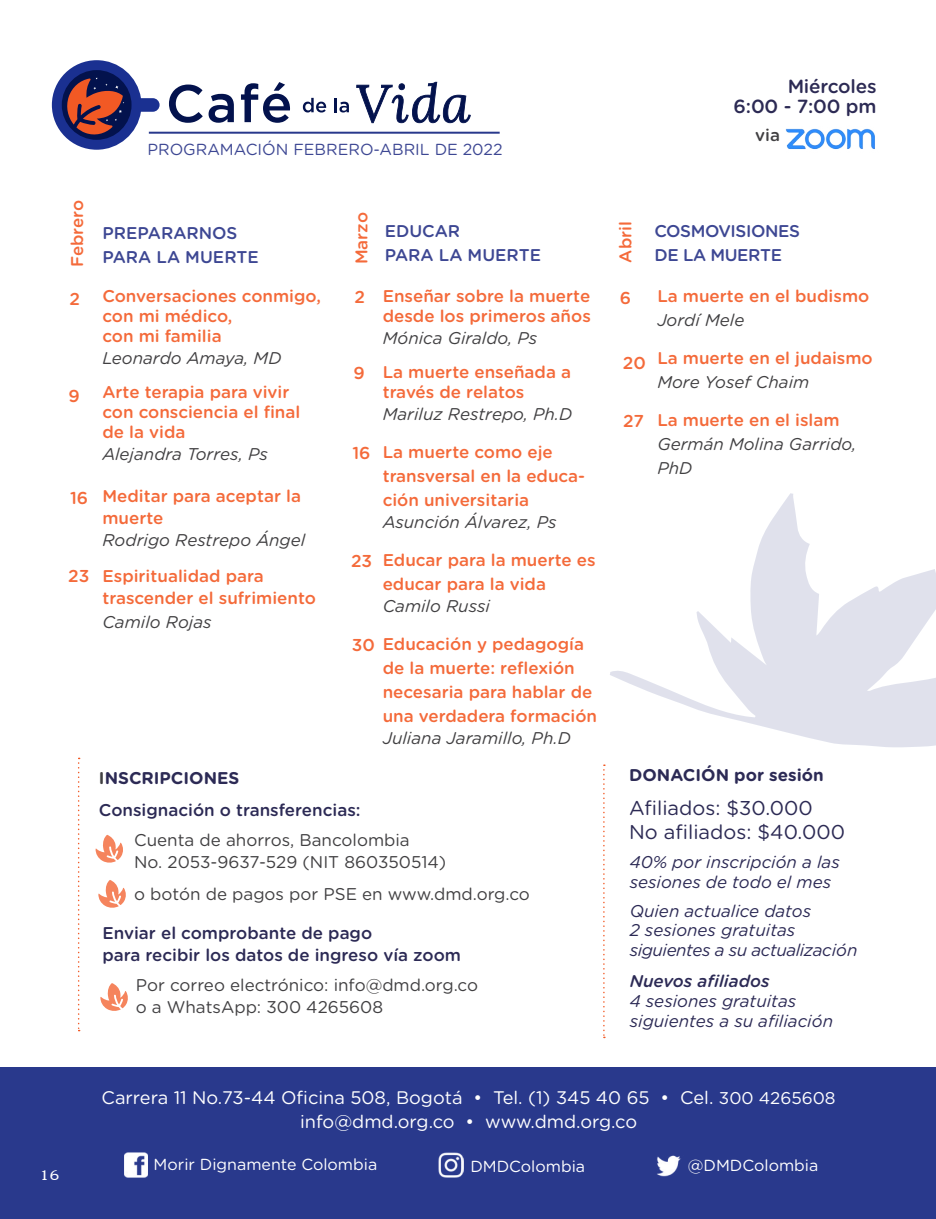
<style>
.page{position:relative;width:936px;height:1219px;background:#fff}
.page>*{position:absolute;margin:0;border:0;box-sizing:border-box;transform-origin:0 0}
.t1{font:22px "Jasmine UPC";color:#fff}
.t2{font:20px/24px "Gotham Rounded";color:#2c2a54}
.t3{font:500 19px/20px "Gotham Rounded";letter-spacing:-.01em;color:#2c2a54;text-align:right}
.t4{font:18.2px/24px "Gotham Rounded";color:#fff;text-align:center}
.t5{font:500 17.2px "Gotham Rounded";color:#f46a3a}
.t6{font:500 17px/20px "Gotham Rounded";color:#f46a3a}
.t7{font:italic 17px/24px "Gotham Rounded";color:#414042}
.t8{font:17px/22px "Gotham Rounded";color:#414042}
.t9{font:italic 17px/20px "Gotham Rounded";color:#2c2a55}
.t10{font:500 17px/32px "Gotham Rounded";color:#2c2a55}
.t11{font:500 17px/24px "Gotham Rounded";color:#3d4793}
.t12{font:500 17px/24px "Gotham Rounded";letter-spacing:-.025em;color:#3d4793}
.t13{font:700 17px "Gotham Rounded";color:#2c2a55}
.t14{font:italic 500 17px "Gotham Rounded";color:#2c2a55}
.t15{font:500 17px "Gotham Rounded";color:#414042}
.t16{font:16px "Gotham Rounded";color:#fff}
.t17{font:16px "Gotham Rounded";color:#3d4793}
.s1{font-weight:700;color:#414042}
.s2{font-weight:700}
.s3{font-size:17px}
</style>
<div class="page">
<svg style="left:52px;top:60px;width:107px;height:90px"></svg>
<svg style="left:356px;top:82px;width:115px;height:41px"></svg>
<svg style="left:169px;top:85px;width:65px;height:38px"></svg>
<svg style="left:241px;top:82px;width:49px;height:41px"></svg>
<svg style="left:303px;top:98px;width:23px;height:15px"></svg>
<hr style="left:334px;top:98px;width:3px;height:14px;background:#03124d">
<svg style="left:339px;top:102px;width:10px;height:10px"></svg>
<hr style="left:149px;top:132px;width:350px;height:2px;background:#29398c">
<div style="left:0;top:1067px;width:935px;height:152px;background:#29398c"></div>
<svg style="left:95px;top:835px;width:28px;height:28px"></svg>
<svg style="left:98px;top:880px;width:28px;height:28px"></svg>
<svg style="left:100px;top:983px;width:28px;height:28px"></svg>
<img style="left:785px;top:128px;width:90px;height:22px">
<svg style="left:603px;top:764px;width:2px;height:274px"></svg>
<svg style="left:78px;top:758px;width:2px;height:273px"></svg>
<svg style="left:610px;top:493px;width:325px;height:254px"></svg>
<img style="left:125px;top:1153px;width:22px;height:24px">
<img style="left:657px;top:1155px;width:24px;height:22px">
<img style="left:438px;top:1153px;width:25px;height:25px">
<p class="t17" style="left:147px;top:139px;width:357px">PROGRAMACIÓN FEBRERO-ABRIL DE 2022</p>
<p class="t6" style="left:66px;top:267px;width:69px;rotate:-90deg">Febrero</p>
<p class="t5" style="left:69px;top:287px;width:12px">2</p>
<p class="t5" style="left:68px;top:383px;width:13px">9</p>
<p class="t5" style="left:70px;top:486px;width:20px">16</p>
<p class="t5" style="left:68px;top:564px;width:23px">23</p>
<p class="t11" style="left:102px;top:220px;width:158px">PREPARARNOS<br>PARA LA MUERTE</p>
<p class="t6" style="left:102px;top:285px;width:220px">Conversaciones conmigo, con mi médico,<br>con mi familia</p>
<p class="t7" style="left:102px;top:345px;width:181px">Leonardo Amaya, MD</p>
<p class="t6" style="left:102px;top:381px;width:199px">Arte terapia para vivir con consciencia el final de la vida</p>
<p class="t7" style="left:102px;top:441px;width:167px">Alejandra Torres, Ps</p>
<p class="t6" style="left:102px;top:484px;width:200px;line-height:22px">Meditar para aceptar la muerte</p>
<p class="t7" style="left:102px;top:527px;width:204px">Rodrigo Restrepo Ángel</p>
<p class="t6" style="left:102px;top:564px;width:215px;line-height:22px">Espiritualidad para trascender el sufrimiento</p>
<p class="t7" style="left:102px;top:609px;width:111px">Camilo Rojas</p>
<p class="t6" style="left:351px;top:264px;width:54px;rotate:-90deg">Marzo</p>
<p class="t5" style="left:354px;top:285px;width:12px">2</p>
<p class="t5" style="left:353px;top:361px;width:13px">9</p>
<p class="t5" style="left:352px;top:441px;width:20px">16</p>
<p class="t5" style="left:351px;top:548px;width:23px">23</p>
<p class="t5" style="left:351px;top:633px;width:25px">30</p>
<p class="t11" style="left:384px;top:218px;width:158px">EDUCAR<br>PARA LA MUERTE</p>
<p class="t6" style="left:382px;top:285px;width:210px">Enseñar sobre la muerte desde los primeros años</p>
<p class="t7" style="left:382px;top:325px;width:156px">Mónica Giraldo, Ps</p>
<p class="t6" style="left:382px;top:361px;width:190px">La muerte enseñada a través de relatos</p>
<p class="t7" style="left:382px;top:401px;width:191px">Mariluz Restrepo, Ph.D</p>
<p class="t6" style="left:382px;top:439px;width:204px;line-height:24px">La muerte como eje transversal en la educa&shy;ción universitaria</p>
<p class="t7" style="left:382px;top:509px;width:175px">Asunción Álvarez, Ps</p>
<p class="t6" style="left:382px;top:547px;width:214px;line-height:24px">Educar para la muerte es educar para la vida</p>
<p class="t7" style="left:382px;top:593px;width:109px">Camilo Russi</p>
<p class="t6" style="left:382px;top:631px;width:216px;line-height:24px">Educación y pedagogía de la muerte: reflexión necesaria para hablar de una verdadera formación</p>
<p class="t7" style="left:382px;top:725px;width:190px">Juliana Jaramillo, Ph.D</p>
<p class="t10" style="left:99px;top:761px;width:263px"><span class="s1">I</span><span class="s2">NSCRIPCIONES<br></span>Consignación o transferencias:</p>
<p class="t8" style="left:134px;top:829px;width:314px">Cuenta de ahorros, Bancolombia<br>No. 2053-9637-529 (NIT 860350514)</p>
<p class="t8" style="left:134px;top:883px;width:397px">o botón de pagos por PSE en www.dmd.org.co</p>
<p class="t10" style="left:102px;top:922px;width:360px;line-height:22px">Enviar el comprobante de pago<br>para recibir los datos de ingreso vía zoom</p>
<p class="t8" style="left:136px;top:973px;width:343px">Por correo electrónico: info@dmd.org.co o a WhatsApp: 300 4265608</p>
<p class="t3" style="left:733px;top:76px;width:144px">Miércoles<br>6:00 - 7:00 pm</p>
<p class="t15" style="left:755px;top:123px;width:26px">via</p>
<p class="t6" style="left:614px;top:263px;width:43px;rotate:-90deg">Abril</p>
<p class="t5" style="left:619px;top:285px;width:13px">6</p>
<p class="t5" style="left:622px;top:350px;width:24px">20</p>
<p class="t5" style="left:623px;top:409px;width:22px">27</p>
<p class="t12" style="left:654px;top:218px;width:147px">COSMOVISIONES<br>DE LA MUERTE</p>
<p class="t6" style="left:657px;top:285px;width:213px">La muerte en el budismo</p>
<p class="t7" style="left:657px;top:307px;width:88px">Jordí Mele</p>
<p class="t6" style="left:657px;top:347px;width:217px">La muerte en el judaismo</p>
<p class="t7" style="left:657px;top:369px;width:153px">More Yosef Chaim</p>
<p class="t6" style="left:657px;top:409px;width:184px">La muerte en el islam</p>
<p class="t7" style="left:657px;top:431px;width:201px">Germán Molina Garrido,<br>PhD</p>
<p class="t13" style="left:629px;top:763px;width:196px">DONACIÓN por sesión</p>
<p class="t2" style="left:629px;top:795px;width:217px">Afiliados: $30.000<br>No afiliados: $40.000</p>
<p class="t9" style="left:629px;top:852px;width:211px">40% por inscripción a las sesiones de todo el mes</p>
<p class="t9" style="left:629px;top:900px;width:229px">Quien actualice datos<br>2 sesiones gratuitas siguientes a su actualización</p>
<p class="t14" style="left:629px;top:969px;width:141px">Nuevos afiliados</p>
<p class="t9" style="left:629px;top:990px;width:205px">4 sesiones gratuitas siguientes a su afiliación</p>
<p class="t1" style="left:39px;top:1159px;width:22px">16</p>
<p class="t4" style="left:102px;top:1085px;width:735px">Carrera 11 No.73-44 Oficina 508, Bogotá • Tel. (1) 345 40 65 • Cel. <span class="s3">300 4265608 </span>info@dmd.org.co • www.dmd.org.co</p>
<p class="t16" style="left:154px;top:1154px;width:225px">Morir Dignamente Colombia</p>
<p class="t16" style="left:470px;top:1155px;width:116px">DMDColombia</p>
<p class="t16" style="left:687px;top:1154px;width:132px">@DMDColombia</p>
</div>
